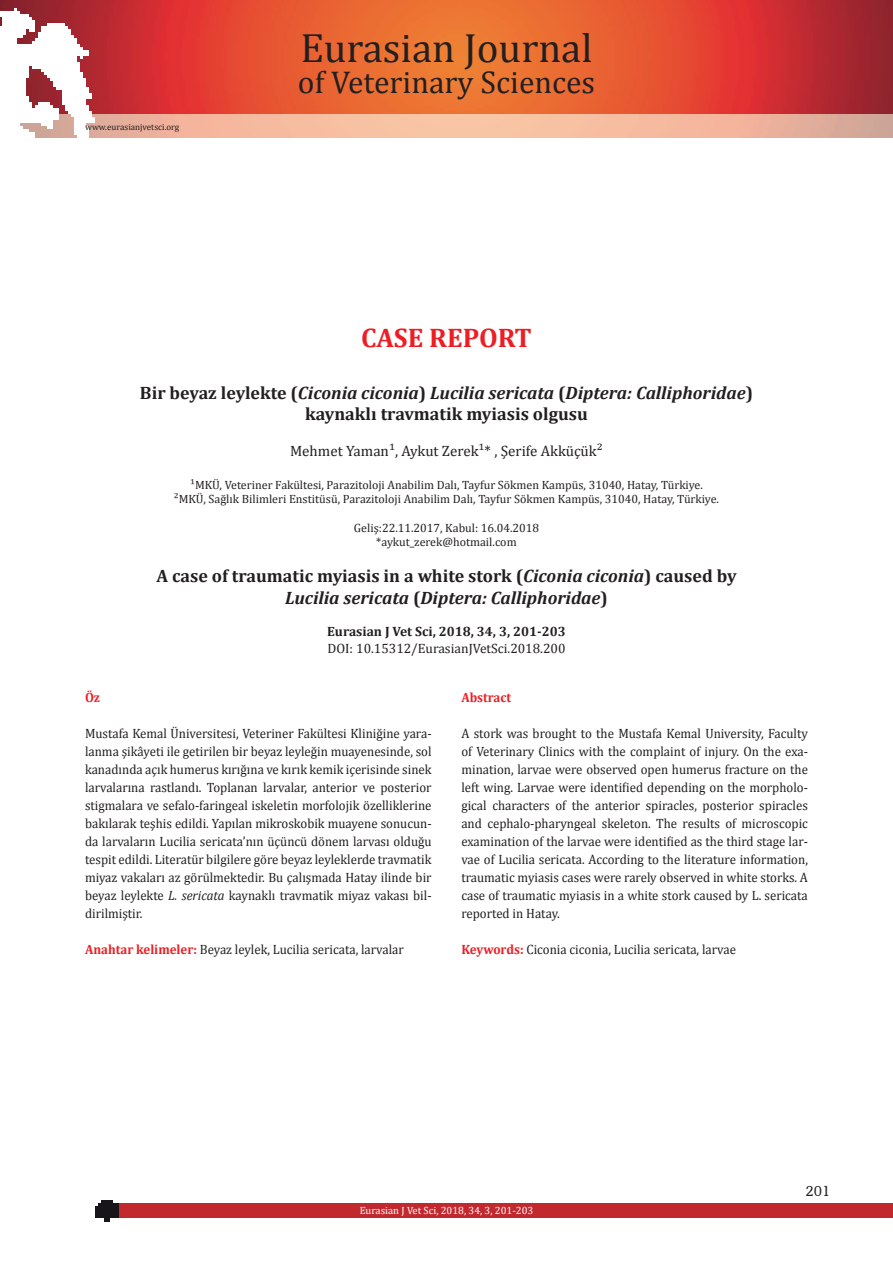
<style>
.page{position:relative;width:893px;height:1263px;background:#fff}
.page>*{position:absolute;margin:0;border:0;box-sizing:border-box;transform-origin:0 0}
.t1{font:41.1px "Cambria";color:#231f20}
.t2{font:31.65px "Cambria";color:#231f20}
.t3{font:700 27px "Cambria";color:#ee1d23}
.t4{font:700 18px/21.6px "Cambria";color:#231f20;text-align:center}
.t5{font:italic 700 18px/21.6px "Cambria";color:#231f20;text-align:center}
.t6{font:15px "Cambria";color:#231f20}
.t7{font:15px "Humanist Slabserif 712 BT";color:#231f20}
.t8{font:13.5px/18px "Cambria";color:#231f20;text-align:justify;scale:.95 1}
.t9{font:13.5px "Cambria";color:#231f20}
.t10{font:700 13.5px "Cambria";color:#231f20}
.t11{font:700 13.5px "Cambria";color:#ee1d23;scale:.95 1}
.t12{font:12px/14.4px "Cambria";color:#231f20;text-align:center}
.t13{font:10.5px "Cambria";color:#fff}
.t14{font:9px "Cambria";color:#231f20}
.s1{font-style:italic}
.s2{font-style:normal}
.s3{font-weight:700;color:#ee1d23}
</style>
<div class="page">
<img style="left:0;top:0;width:893px;height:1222px">
<p class="t14" style="left:85px;top:121px;width:96px">www.eurasianjvetsci.org</p>
<h1 class="t1" style="left:300px;top:24px;width:294px">Eurasian Journal</h1>
<h2 class="t2" style="left:298px;top:64px;width:299px">of Veterinary Sciences</h2>
<h3 class="t3" style="left:361px;top:319px;width:172px">CASE REPORT</h3>
<h3 class="t4" style="left:140px;top:381px;width:614px">Bir beyaz leylekte (<span class="s1">Ciconia ciconia</span>) <span class="s1">Lucilia sericata</span> (<span class="s1">Diptera: Calliphoridae</span>) kaynaklı travmatik myiasis olgusu</h3>
<p class="t6" style="left:290px;top:442px;width:314px">Mehmet Yaman¹, Aykut Zerek¹* , Şerife Akküçük²</p>
<p class="t12" style="left:174px;top:477px;width:547px">¹MKÜ, Veteriner Fakültesi, Parazitoloji Anabilim Dalı, Tayfur Sökmen Kampüs, 31040, Hatay, Türkiye.<br>²MKÜ, Sağlık Bilimleri Enstitüsü, Parazitoloji Anabilim Dalı, Tayfur Sökmen Kampüs, 31040, Hatay, Türkiye.</p>
<p class="t12" style="left:354px;top:521px;width:187px">Geliş:22.11.2017, Kabul: 16.04.2018 *aykut_zerek@hotmail.com</p>
<h3 class="t5" style="left:156px;top:565px;width:582px"><span class="s2">A case of traumatic myiasis in a white stork (</span>Ciconia ciconia<span class="s2">) caused by<br></span>Lucilia sericata <span class="s2">(</span>Diptera: Calliphoridae<span class="s2">)</span></h3>
<p class="t10" style="left:327px;top:622px;width:240px">Eurasian J Vet Sci, 2018, 34, 3, 201-203</p>
<p class="t9" style="left:328px;top:640px;width:239px">DOI: 10.15312/EurasianJVetSci.2018.200</p>
<p class="t11" style="left:85px;top:688px;width:17px">Öz</p>
<p class="t8" style="left:85px;top:724px;width:366px">Mustafa Kemal Üniversitesi, Veteriner Fakültesi Kliniğine yara&shy;lanma şikâyeti ile getirilen bir beyaz leyleğin muayenesinde, sol kanadında açık humerus kırığına ve kırık kemik içerisinde sinek larvalarına rastlandı. Toplanan larvalar, anterior ve posterior stigmalara ve sefalo-faringeal iskeletin morfolojik özelliklerine bakılarak teşhis edildi. Yapılan mikroskobik muayene sonucun&shy;da larvaların Lucilia sericata’nın üçüncü dönem larvası olduğu tespit edildi. Literatür bilgilere göre beyaz leyleklerde travmatik miyaz vakaları az görülmektedir. Bu çalışmada Hatay ilinde bir beyaz leylekte <span class="s1">L. sericata</span> kaynaklı travmatik miyaz vakası bil&shy;dirilmiştir.</p>
<p class="t8" style="left:85px;top:940px;width:337px"><span class="s3">Anahtar kelimeler:</span> Beyaz leylek, Lucilia sericata, larvalar</p>
<p class="t11" style="left:461px;top:688px;width:54px">Abstract</p>
<p class="t8" style="left:461px;top:724px;width:366px">A stork was brought to the Mustafa Kemal University, Faculty of Veterinary Clinics with the complaint of injury. On the exa&shy;mination, larvae were observed open humerus fracture on the left wing. Larvae were identified depending on the morpholo&shy;gical characters of the anterior spiracles, posterior spiracles and cephalo-pharyngeal skeleton. The results of microscopic examination of the larvae were identified as the third stage lar&shy;vae of Lucilia sericata. According to the literature information, traumatic myiasis cases were rarely observed in white storks. A case of traumatic myiasis in a white stork caused by L. sericata reported in Hatay.</p>
<p class="t8" style="left:461px;top:940px;width:291px"><span class="s3">Keywords:</span> Ciconia ciconia, Lucilia sericata, larvae</p>
<p class="t7" style="left:805px;top:1181px;width:27px">201</p>
<p class="t13" style="left:360px;top:1204px;width:175px">Eurasian J Vet Sci, 2018, 34, 3, 201-203</p>
</div>
